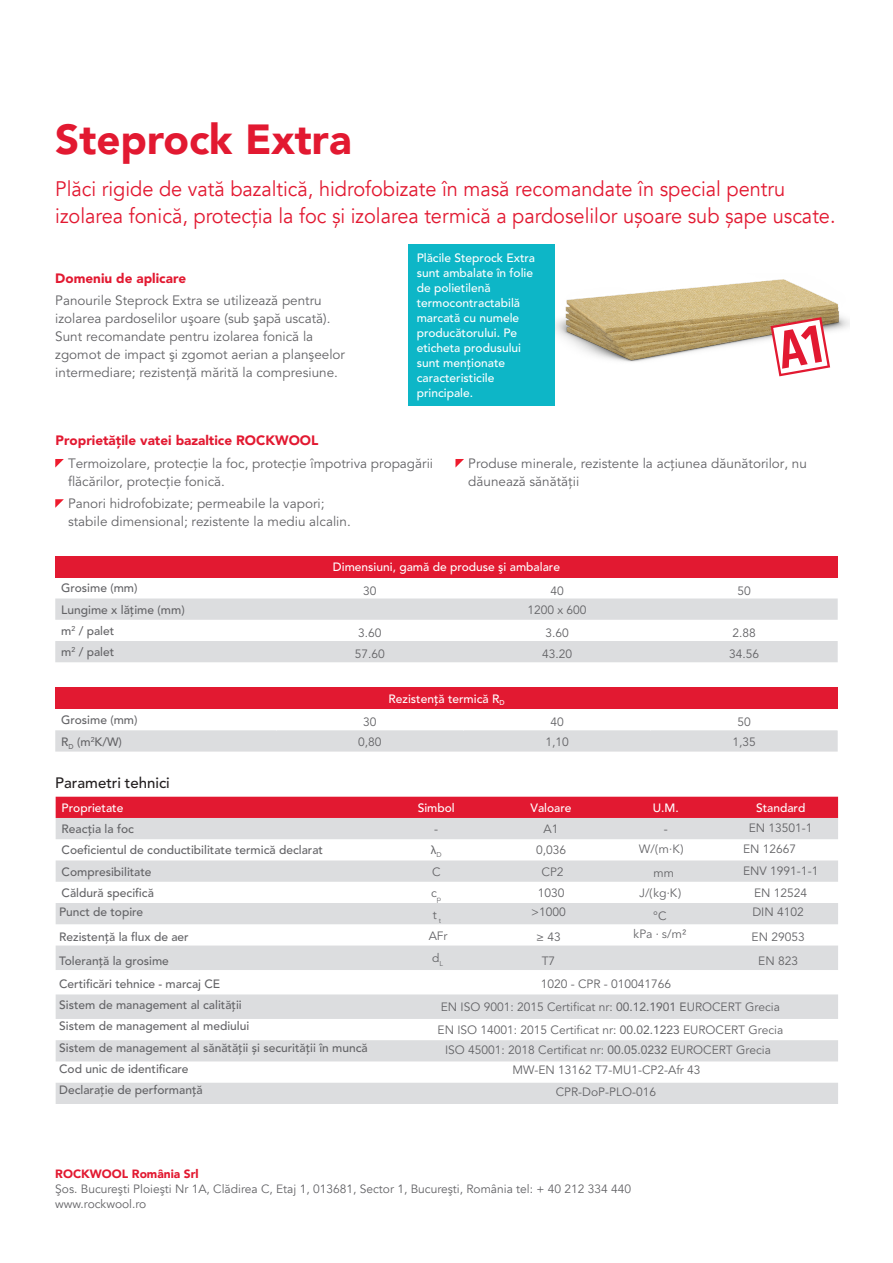
<style>
.page{position:relative;width:893px;height:1263px;background:#fff}
.page>*{position:absolute;margin:0;border:0;box-sizing:border-box;transform-origin:0 0}
.t1{font:900 42px "Avenir";color:#e21931}
.t2{font:21px/27px "Avenir";color:#e21931;scale:.95 1}
.t3{font:500 15px "Avenir LT Pro";color:#231f20}
.t4{font:13.5px/18px "Avenir LT Pro";color:#636366}
.t5{font:900 13.5px "Avenir LT Pro";color:#e21931}
.t6{font:500 12px "Avenir LT Pro";color:#636366}
.t7{font:12px/21.1px "Avenir LT Pro";color:#636366}
.t8{font:500 12px/15px "Avenir LT Pro";color:#fff}
.t9{font:12px/15px "Avenir";color:#636366}
.t10{font:12px "Avenir Next LT Pro";color:#636366}
.t11{font:900 12px "Avenir";color:#e21931}
.t12{font:12px "Myriad Pro";color:#636366}
.s1{font-family:"Avenir Next LT Pro"}
.s2{font-style:inherit}
.s3{font-family:"Avenir LT Std"}
</style>
<div class="page">
<svg style="left:56px;top:818px;width:782px;height:286px;fill:#dcdddf"></svg>
<div style="left:55px;top:556px;width:783px;height:21px;background:#e21931"></div>
<svg style="left:55px;top:598px;width:783px;height:64px;fill:#dcdddf"></svg>
<div style="left:55px;top:688px;width:783px;height:21px;background:#e21931"></div>
<div style="left:55px;top:730px;width:783px;height:21px;background:#dcdddf"></div>
<div style="left:56px;top:797px;width:782px;height:21px;background:#e21931"></div>
<svg style="left:55px;top:459px;width:9px;height:9px"></svg>
<svg style="left:55px;top:499px;width:9px;height:9px"></svg>
<svg style="left:455px;top:459px;width:9px;height:9px"></svg>
<div style="left:408px;top:244px;width:147px;height:162px;background:#0db6c7"></div>
<img style="left:555px;top:279px;width:295px;height:89px">
<svg style="left:770px;top:317px;width:60px;height:59px"></svg>
<h1 class="t1" style="left:55px;top:103px;width:298px">Steprock Extra</h1>
<h2 class="t2" style="left:55px;top:176px;width:823px">Plăci rigide de vată bazaltică, hidrofobizate în masă recomandate în special pentru izolarea fonică, protecția la foc și izolarea termică a pardoselilor ușoare sub șape uscate.</h2>
<p class="t5" style="left:55px;top:270px;width:133px">Domeniu de aplicare</p>
<p class="t4" style="left:55px;top:292px;width:291px">Panourile Steprock Extra se utilizează pentru izolarea pardoselilor uşoare (sub şapă uscată).<br>Sunt recomandate pentru izolarea fonică la zgomot de impact şi zgomot aerian a planşeelor intermediare; rezistenţă mărită la compresiune.</p>
<p class="t5" style="left:56px;top:432px;width:264px">Proprietăţile vatei bazaltice ROCKWOOL</p>
<p class="t8" style="left:417px;top:251px;width:120px">Plăcile Steprock Extra sunt ambalate în folie de polietilenă termocontractabilă marcată cu numele producătorului. Pe eticheta produsului sunt menţionate caracteristicile principale.</p>
<p class="t4" style="left:68px;top:454px;width:367px">Termoizolare, protecţie la foc, protecţie împotriva propagării flăcărilor, protecţie fonică.</p>
<p class="t4" style="left:68px;top:494px;width:284px">Panori hidrofobizate; permeabile la vapori; stabile dimensional; rezistente la mediu alcalin.</p>
<p class="t4" style="left:468px;top:454px;width:340px">Produse minerale, rezistente la acţiunea dăunătorilor, nu dăunează sănătăţii</p>
<p class="t8" style="left:333px;top:560px;width:229px">Dimensiuni, gamă de produse şi ambalare</p>
<p class="t6" style="left:61px;top:581px;width:78px">Grosime (mm)</p>
<p class="t7" style="left:363px;top:580px;width:15px">30</p>
<p class="t7" style="left:550px;top:580px;width:15px">40</p>
<p class="t7" style="left:737px;top:580px;width:15px">50</p>
<p class="t6" style="left:61px;top:602px;width:125px">Lungime x lăţime (mm)</p>
<p class="t7" style="left:527px;top:599px;width:61px">1200 x 600</p>
<p class="t6" style="left:61px;top:624px;width:54px">m<sup>2</sup> / palet</p>
<p class="t7" style="left:358px;top:622px;width:25px">3.60</p>
<p class="t7" style="left:545px;top:622px;width:25px">3.60</p>
<p class="t7" style="left:732px;top:622px;width:25px">2.88</p>
<p class="t6" style="left:61px;top:645px;width:54px">m<sup>2</sup> / palet</p>
<p class="t7" style="left:355px;top:644px;width:32px">57.60</p>
<p class="t7" style="left:542px;top:644px;width:32px">43.20</p>
<p class="t7" style="left:729px;top:644px;width:32px">34.56</p>
<p class="t8" style="left:388px;top:691px;width:118px">Rezistență termică R<sub>D</sub></p>
<p class="t6" style="left:61px;top:713px;width:78px">Grosime (mm)</p>
<p class="t7" style="left:363px;top:712px;width:15px">30</p>
<p class="t7" style="left:550px;top:712px;width:15px">40</p>
<p class="t7" style="left:737px;top:712px;width:15px">50</p>
<p class="t6" style="left:61px;top:734px;width:62px">R<sub>D</sub> (m<sup>2</sup>K/W)</p>
<p class="t7" style="left:358px;top:731px;width:25px">0,80</p>
<p class="t7" style="left:545px;top:731px;width:25px">1,10</p>
<p class="t7" style="left:732px;top:731px;width:25px">1,35</p>
<p class="t3" style="left:55px;top:774px;width:116px">Parametri tehnici</p>
<p class="t8" style="left:62px;top:800px;width:63px">Proprietate</p>
<p class="t8" style="left:418px;top:800px;width:39px">Simbol</p>
<p class="t8" style="left:530px;top:800px;width:43px">Valoare</p>
<p class="t8" style="left:653px;top:800px;width:27px">U.M.</p>
<p class="t8" style="left:756px;top:800px;width:51px">Standard</p>
<p class="t6" style="left:62px;top:822px;width:74px">Reacţia la foc</p>
<p class="t7" style="left:434px;top:819px;width:5px">-</p>
<p class="t7" style="left:544px;top:819px;width:16px">A1</p>
<p class="t7" style="left:664px;top:819px;width:5px">-</p>
<p class="t6" style="left:62px;top:843px;width:263px">Coeficientul de conductibilitate termică declarat</p>
<p class="t12" style="left:431px;top:843px;width:12px">λ<sub>D</sub></p>
<p class="t7" style="left:536px;top:840px;width:32px">0,036</p>
<p class="t6" style="left:62px;top:864px;width:92px">Compresibilitate</p>
<p class="t7" style="left:432px;top:861px;width:10px">C</p>
<p class="t10" style="left:541px;top:864px;width:24px">CP2</p>
<p class="t7" style="left:653px;top:862px;width:22px">mm</p>
<p class="t7" style="left:743px;top:818px;width:77px;text-indent:6px">EN 13501-1<br>EN 12667<br>ENV 1991-<span class="s1">1</span>-1</p>
<p class="t10" style="left:639px;top:842px;width:46px">W/(m∙K)</p>
<p class="t10" style="left:639px;top:885px;width:43px">J/(kg∙K)</p>
<p class="t6" style="left:62px;top:886px;width:94px">Căldură specifică</p>
<p class="t7" style="left:431px;top:882px;width:12px">c<sub>p</sub></p>
<p class="t7" style="left:538px;top:882px;width:28px">1030</p>
<p class="t7" style="left:754px;top:882px;width:55px">EN 12524</p>
<p class="t6" style="left:59px;top:905px;width:86px">Punct de topire</p>
<p class="t7" style="left:433px;top:904px;width:10px">t <sub>t</sub></p>
<p class="t7" style="left:531px;top:902px;width:36px">&gt;1000</p>
<p class="t7" style="left:752px;top:902px;width:53px">DIN 4102</p>
<p class="t6" style="left:59px;top:929px;width:131px">Rezistenţă la flux de aer</p>
<p class="t7" style="left:429px;top:925px;width:20px">AFr</p>
<p class="t7" style="left:536px;top:926px;width:26px">≥ 43</p>
<p class="t7" style="left:653px;top:906px;width:15px">°C</p>
<p class="t10" style="left:633px;top:927px;width:55px">kPa ∙ s/m²</p>
<p class="t7" style="left:752px;top:926px;width:55px">EN 29053</p>
<p class="t6" style="left:59px;top:954px;width:111px">Toleranţă la grosime</p>
<p class="t7" style="left:432px;top:947px;width:12px">d<sub>L</sub></p>
<p class="t7" style="left:542px;top:950px;width:15px">T7</p>
<p class="t7" style="left:758px;top:950px;width:41px">EN 823</p>
<p class="t6" style="left:59px;top:977px;width:163px">Certificări tehnice - marcaj CE</p>
<p class="t7" style="left:541px;top:973px;width:132px">1020 - CPR - 010041766</p>
<p class="t6" style="left:59px;top:998px;width:184px">Sistem de management al calităţii</p>
<p class="t7" style="left:441px;top:996px;width:341px">EN ISO 9001: 2015 Certificat nr: <span class="s2">00.12.1901 E</span>UROCERT Grecia</p>
<p class="t6" style="left:59px;top:1019px;width:192px">Sistem de management al mediului</p>
<p class="t7" style="left:438px;top:1019px;width:347px">EN ISO 14001: 2015 Certificat nr: <span class="s2">00.02.1223</span> EUROCERT Grecia</p>
<p class="t6" style="left:59px;top:1040px;width:310px">Sistem de management al sănătății și securității în muncă</p>
<p class="t7" style="left:445px;top:1039px;width:327px">ISO 45001: 2018 Certificat nr: <span class="s3">00.05.0232</span> EUROCERT Grecia</p>
<p class="t6" style="left:59px;top:1062px;width:131px">Cod unic de identificare</p>
<p class="t7" style="left:512px;top:1060px;width:190px">MW-EN 13162 T7-MU1-CP2-Afr 43</p>
<p class="t6" style="left:59px;top:1083px;width:145px">Declaraţie de performanţă</p>
<p class="t7" style="left:556px;top:1082px;width:102px">CPR-DoP-PLO-016</p>
<p class="t11" style="left:55px;top:1163px;width:145px">ROCKWOOL România Srl</p>
<p class="t9" style="left:55px;top:1181px;width:577px">Şos. Bucureşti Ploieşti Nr 1A, Clădirea C, Etaj 1, 013681, Sector 1, Bucureşti, România tel: + 40 212 334 440 www.rockwool.ro</p>
</div>
